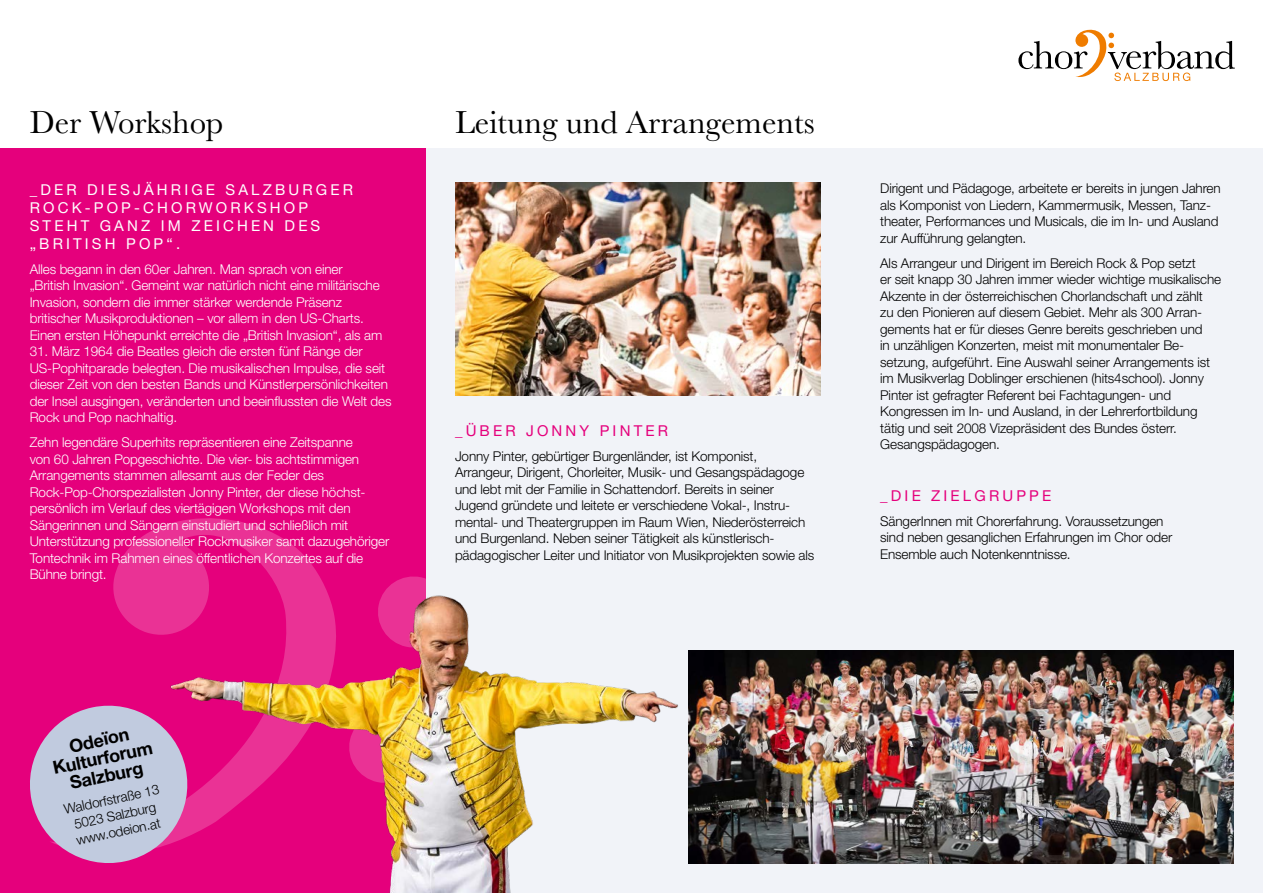
<style>
.page{position:relative;width:1263px;height:893px;background:#fff}
.page>*{position:absolute;margin:0;border:0;box-sizing:border-box;transform-origin:0 0}
.t1{font:33px "Baskerville";color:#000}
.t2{font:700 18px/18px "Helvetica Neue LT";color:#000;text-align:center}
.t3{font:15px/18px "Helvetica Neue LT";letter-spacing:.21em;color:#fff}
.t4{font:15px "Helvetica Neue LT";letter-spacing:.21em;color:#e5007c}
.t5{font:300 13.5px/16.5px "Helvetica Neue LT";letter-spacing:-.01em;color:#000}
.t6{font:300 13.5px/16.5px "Helvetica Neue LT";letter-spacing:-.01em;color:#fff}
</style>
<div class="page">
<div style="left:425px;top:149px;width:838px;height:744px;background:#f1f3f8"></div>
<div style="left:0;top:149px;width:425px;height:744px;background:#e5007c"></div>
<svg style="left:113px;top:527px;width:46px;height:108px;fill:#ea3295"></svg>
<svg style="left:1018px;top:30px;width:217px;height:51px"></svg>
<img style="left:159px;top:497px;width:540px;height:396px">
<img style="left:455px;top:183px;width:366px;height:212px">
<img style="left:689px;top:651px;width:544px;height:212px">
<svg style="left:30px;top:698px;width:165px;height:172px"></svg>
<h1 class="t1" style="left:30px;top:101px;width:195px">Der Workshop</h1>
<p class="t3" style="left:30px;top:180px;width:325px">_DER DIESJÄHRIGE SALZBURGER<br>ROCK-POP-CHORWORKSHOP<br>STEHT GANZ IM ZEICHEN DES „BRITISH POP“.</p>
<p class="t6" style="left:30px;top:260px;width:354px">Alles begann in den 60er Jahren. Man sprach von einer „British Invasion“. Gemeint war natürlich nicht eine militärische Invasion, sondern die immer stärker werdende Präsenz britischer Musikproduktionen – vor allem in den US-Charts.<br>Einen ersten Höhepunkt erreichte die „British Invasion“, als am</p>
<p class="t6" style="left:30px;top:343px;width:363px">31. März 1964 die Beatles gleich die ersten fünf Ränge der US-Pophitparade belegten. Die musikalischen Impulse, die seit dieser Zeit von den besten Bands und Künstlerpersönlichkeiten der Insel ausgingen, veränderten und beeinflussten die Welt des Rock und Pop nachhaltig.</p>
<p class="t6" style="left:30px;top:434px;width:361px">Zehn legendäre Superhits repräsentieren eine Zeitspanne<br>von 60 Jahren Popgeschichte. Die vier- bis achtstimmigen Arrangements stammen allesamt aus der Feder des Rock-Pop-Chorspezialisten Jonny Pinter, der diese höchst&shy;persönlich im Verlauf des viertägigen Workshops mit den Sängerinnen und Sängern einstudiert und schließlich mit Unterstützung professioneller Rockmusiker samt dazugehöriger Tontechnik im Rahmen eines öffentlichen Konzertes auf die Bühne bringt.</p>
<h2 class="t2" style="left:48px;top:741px;width:103px;rotate:-12deg">Odeïon<br>Kulturforum<br>Salzburg</h2>
<p class="t5" style="left:62px;top:801px;width:98px;text-align:center;rotate:-12deg">Waldorfstraße 13<br>5023 Salzburg www.odeion.at</p>
<h1 class="t1" style="left:455px;top:101px;width:361px">Leitung und Arrangements</h1>
<p class="t4" style="left:455px;top:421px;width:214px">_ÜBER JONNY PINTER</p>
<p class="t5" style="left:455px;top:447px;width:361px">Jonny Pinter, gebürtiger Burgenländer, ist Komponist, Arrangeur, Dirigent, Chorleiter, Musik- und Gesangspädagoge und lebt mit der Familie in Schattendorf. Bereits in seiner Jugend gründete und leitete er verschiedene Vokal-, Instru&shy;mental- und Theatergruppen im Raum Wien, Niederösterreich und Burgenland. Neben seiner Tätigkeit als künstlerisch&shy;pädagogischer Leiter und Initiator von Musikprojekten sowie als</p>
<p class="t5" style="left:880px;top:180px;width:342px">Dirigent und Pädagoge, arbeitete er bereits in jungen Jahren als Komponist von Liedern, Kammermusik, Messen, Tanz&shy;theater, Performances und Musicals, die im In- und Ausland zur Aufführung gelangten.</p>
<p class="t5" style="left:880px;top:255px;width:342px">Als Arrangeur und Dirigent im Bereich Rock &amp; Pop setzt<br>er seit knapp 30 Jahren immer wieder wichtige musikalische Akzente in der österreichischen Chorlandschaft und zählt<br>zu den Pionieren auf diesem Gebiet. Mehr als 300 Arran&shy;gements hat er für dieses Genre bereits geschrieben und<br>in unzähligen Konzerten, meist mit monumentaler Be&shy;setzung, aufgeführt. Eine Auswahl seiner Arrangements ist im Musikverlag Doblinger erschienen (hits4school). Jonny Pinter ist gefragter Referent bei Fachtagungen- und Kongressen im In- und Ausland, in der Lehrerfortbildung tätig und seit 2008 Vizepräsident des Bundes österr.<br>Gesangspädagogen.</p>
<p class="t4" style="left:880px;top:487px;width:173px">_DIE ZIELGRUPPE</p>
<p class="t5" style="left:880px;top:513px;width:293px">SängerInnen mit Chorerfahrung. Voraussetzungen sind neben gesanglichen Erfahrungen im Chor oder<br>Ensemble auch Notenkenntnisse.</p>
</div>
